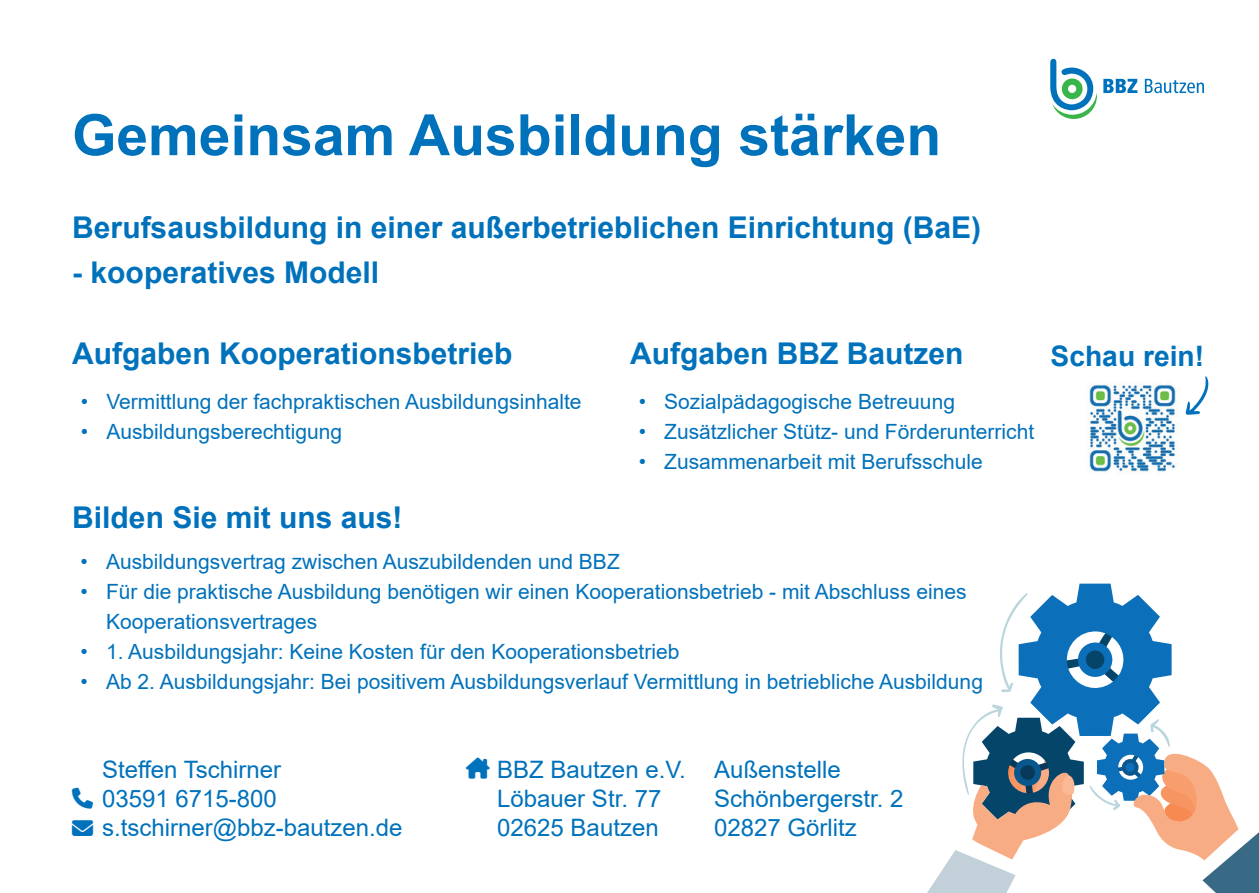
<style>
.page{position:relative;width:1259px;height:893px;background:#fff}
.page>*{position:absolute;margin:0;border:0;box-sizing:border-box;transform-origin:0 0}
.t1{font:700 57px "Arial";color:#0072bc}
.t2{font:700 30px "Arial";color:#0072bc}
.t3{font:700 28.2px "Arial";color:#0072bc}
.t4{font:24px/28.8px "Arial";color:#0072bc}
.t5{font:21px/30px "Arial";color:#0072bc}
</style>
<div class="page">
<img style="left:1089px;top:384px;width:88px;height:88px">
<svg style="left:1185px;top:376px;width:23px;height:39px"></svg>
<svg style="left:1103px;top:79px;width:34px;height:14px"></svg>
<svg style="left:1144px;top:79px;width:60px;height:14px"></svg>
<svg style="left:1050px;top:59px;width:47px;height:60px"></svg>
<svg style="left:927px;top:584px;width:332px;height:309px"></svg>
<h1 class="t1" style="left:72px;top:95px;width:870px">Gemeinsam Ausbildung stärken</h1>
<h2 class="t2" style="left:72px;top:206px;width:910px">Berufsausbildung in einer außerbetrieblichen Einrichtung (BaE)</h2>
<h2 class="t2" style="left:72px;top:251px;width:308px">- kooperatives Modell</h2>
<h2 class="t2" style="left:72px;top:332px;width:442px">Aufgaben Kooperationsbetrieb</h2>
<p class="t5" style="left:81px;top:386px;width:502px">• Vermittlung der fachpraktischen Ausbildungsinhalte</p>
<p class="t5" style="left:81px;top:416px;width:263px">• Ausbildungsberechtigung</p>
<h2 class="t2" style="left:72px;top:496px;width:332px">Bilden Sie mit uns aus!</h2>
<h2 class="t2" style="left:630px;top:332px;width:335px">Aufgaben BBZ Bautzen</h2>
<p class="t5" style="left:638px;top:386px;width:318px">• Sozialpädagogische Betreuung</p>
<p class="t5" style="left:638px;top:416px;width:397px">• Zusätzlicher Stütz- und Förderunterricht</p>
<p class="t5" style="left:639px;top:446px;width:346px">• Zusammenarbeit mit Berufsschule</p>
<p class="t5" style="left:81px;top:546px;width:541px">• Ausbildungsvertrag zwischen Auszubildenden und BBZ</p>
<p class="t5" style="left:106px;top:576px;width:862px;text-indent:-26px">• Für die praktische Ausbildung benötigen wir einen Kooperationsbetrieb - mit Abschluss eines<br>Kooperationsvertrages</p>
<p class="t5" style="left:81px;top:636px;width:600px">• 1. Ausbildungsjahr: Keine Kosten für den Kooperationsbetrieb</p>
<p class="t5" style="left:81px;top:666px;width:904px">• Ab 2. Ausbildungsjahr: Bei positivem Ausbildungsverlauf Vermittlung in betriebliche Ausbildung</p>
<h3 class="t3" style="left:1050px;top:336px;width:155px">Schau rein!</h3>
<p class="t4" style="left:102px;top:755px;width:302px">Steffen Tschirner<br>03591 6715-800 s.tschirner@bbz-bautzen.de</p>
<p class="t4" style="left:497px;top:755px;width:190px">BBZ Bautzen e.V.<br>Löbauer Str. 77<br>02625 Bautzen</p>
<p class="t4" style="left:714px;top:755px;width:191px">Außenstelle<br>Schönbergerstr. 2<br>02827 Görlitz</p>
</div>
